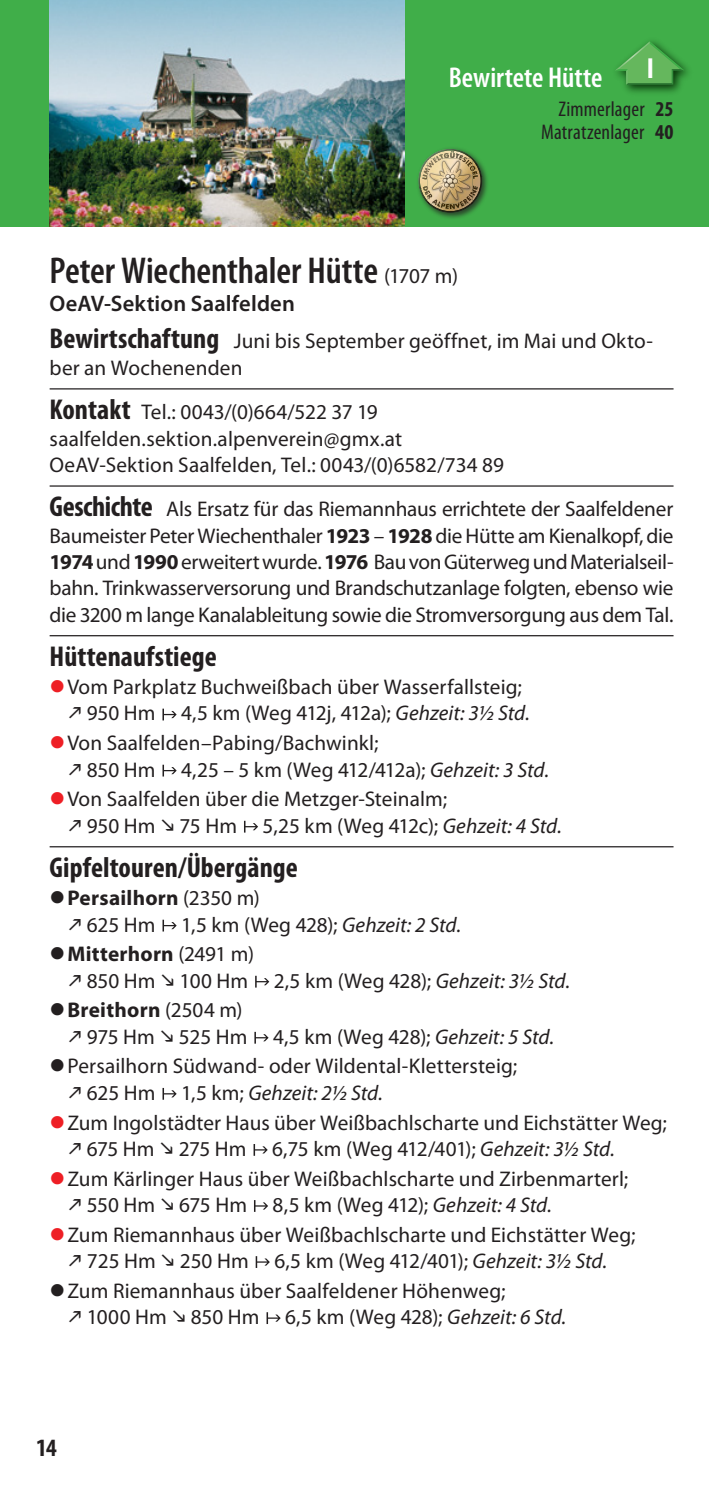
<style>
.page{position:relative;width:709px;height:1489px;background:#fff}
.page>*{position:absolute;margin:0;border:0;box-sizing:border-box;transform-origin:0 0}
.t1{font:600 condensed 37.5px "Myriad Pro";letter-spacing:-.005em;color:#231f20}
.t2{font:700 condensed 29px "Myriad Pro";color:#fff}
.t3{font:700 condensed 28.75px "Myriad Pro";color:#231f20}
.t4{font:600 condensed 28.75px "Myriad Pro";color:#fff}
.t5{font:700 condensed 25px "Myriad Pro";color:#231f20}
.t6{font:600 22.5px "Myriad Pro";letter-spacing:.01em;color:#231f20}
.t7{font:21.25px/26.2px "Myriad Pro";letter-spacing:.005em;color:#231f20}
.t8{font:condensed 21.25px/22.5px "Myriad Pro";letter-spacing:.01em;color:#231f20;text-align:right}
.s1{font-weight:700}
.s2{font-weight:400;font-stretch:normal;font-size:21.25px}
.s3{font-weight:700;font-stretch:condensed;font-size:28.75px}
.s4{font-style:italic}
</style>
<div class="page">
<div style="left:0;top:0;width:709px;height:227px;background:#40ae49"></div>
<img style="left:50px;top:0;width:354px;height:227px">
<hr style="left:50px;top:388px;width:623px;height:1px;background:#231f20">
<hr style="left:50px;top:485px;width:623px;height:1px;background:#231f20">
<hr style="left:50px;top:635px;width:623px;height:1px;background:#231f20">
<hr style="left:50px;top:846px;width:623px;height:1px;background:#231f20">
<svg style="left:162px;top:708px;width:15px;height:12px"></svg>
<svg style="left:162px;top:764px;width:15px;height:12px"></svg>
<svg style="left:244px;top:820px;width:14px;height:12px"></svg>
<svg style="left:162px;top:919px;width:15px;height:12px"></svg>
<svg style="left:255px;top:975px;width:14px;height:12px"></svg>
<svg style="left:254px;top:1031px;width:14px;height:12px"></svg>
<svg style="left:162px;top:1087px;width:15px;height:12px"></svg>
<svg style="left:253px;top:1144px;width:15px;height:11px"></svg>
<svg style="left:254px;top:1200px;width:14px;height:11px"></svg>
<svg style="left:256px;top:1256px;width:14px;height:11px"></svg>
<svg style="left:266px;top:1312px;width:15px;height:11px"></svg>
<div style="left:416px;top:146px;width:73px;height:74px;background:#231f20;opacity:.75"></div>
<div style="left:417px;top:144px;width:69px;height:70px;background:#231f20;opacity:.6"></div>
<img style="left:624px;top:64px;width:65px;height:29px">
<svg style="left:616px;top:41px;width:68px;height:44px"></svg>
<h2 class="t2" style="left:646px;top:50px;width:9px">I</h2>
<h3 class="t4" style="left:449px;top:59px;width:155px">Bewirtete Hütte</h3>
<p class="t8" style="left:541px;top:98px;width:134px">Zimmerlager <span class="s1">25<br></span>Matratzenlager <span class="s1">40</span></p>
<h1 class="t1" style="left:50px;top:248px;width:410px">Peter Wiechenthaler Hütte <span class="s2">(1707 m)</span></h1>
<p class="t6" style="left:50px;top:289px;width:247px">OeAV-Sektion Saalfelden</p>
<p class="t7" style="left:50px;top:328px;width:604px"><span class="s3">Bewirtschaftung</span> Juni bis September geöffnet, im Mai und Okto&shy;ber an Wochenenden</p>
<p class="t7" style="left:50px;top:399px;width:456px"><span class="s3">Kontakt</span> Tel.: 0043/(0)664/522 37 19 saalfelden.sektion.alpenverein@gmx.at<br>OeAV-Sektion Saalfelden, Tel.: 0043/(0)6582/734 89</p>
<p class="t7" style="left:50px;top:496px;width:625px;text-align:justify"><span class="s3">Geschichte</span> Als Ersatz für das Riemannhaus errichtete der Saalfeldener Baumeister Peter Wiechenthaler <span class="s1">1923</span> – <span class="s1">1928</span> die Hütte am Kienalkopf, die <span class="s1">1974</span> und <span class="s1">1990</span> erweitert wurde. <span class="s1">1976</span> Bau von Güterweg und Materialseil&shy;bahn. Trinkwasserversorung und Brandschutzanlage folgten, ebenso wie die 3200 m lange Kanalableitung sowie die Stromversorgung aus dem Tal.</p>
<h3 class="t3" style="left:50px;top:638px;width:169px">Hüttenaufstiege</h3>
<p class="t7" style="left:87px;top:673px;width:445px;text-indent:-19px">Vom Parkplatz Buchweißbach über Wasserfallsteig;<br>950 Hm 4,5 km (Weg 412j, 412a); <span class="s4">Gehzeit: 3½ Std.</span></p>
<p class="t7" style="left:87px;top:729px;width:464px;text-indent:-19px">Von Saalfelden–Pabing/Bachwinkl;<br>850 Hm 4,25 – 5 km (Weg 412/412a); <span class="s4">Gehzeit: 3 Std.</span></p>
<p class="t7" style="left:87px;top:785px;width:476px;text-indent:-19px">Von Saalfelden über die Metzger-Steinalm;<br>950 Hm 75 Hm 5,25 km (Weg 412c); <span class="s4">Gehzeit: 4 Std.</span></p>
<h3 class="t3" style="left:50px;top:849px;width:250px">Gipfeltouren/Übergänge</h3>
<p class="t7" style="left:87px;top:884px;width:376px;text-indent:-19px"><span class="s1">Persailhorn</span> (2350 m)<br>625 Hm 1,5 km (Weg 428); <span class="s4">Gehzeit: 2 Std.</span></p>
<p class="t7" style="left:87px;top:940px;width:485px;text-indent:-19px"><span class="s1">Mitterhorn</span> (2491 m)<br>850 Hm 100 Hm 2,5 km (Weg 428); <span class="s4">Gehzeit: 3½ Std.</span></p>
<p class="t7" style="left:87px;top:996px;width:469px;text-indent:-19px"><span class="s1">Breithorn</span> (2504 m)<br>975 Hm 525 Hm 4,5 km (Weg 428); <span class="s4">Gehzeit: 5 Std.</span></p>
<p class="t7" style="left:87px;top:1052px;width:432px;text-indent:-19px">Persailhorn Südwand- oder Wildental-Klettersteig;<br>625 Hm 1,5 km; <span class="s4">Gehzeit: 2½ Std.</span></p>
<p class="t7" style="left:87px;top:1108px;width:581px;text-indent:-19px">Zum Ingolstädter Haus über Weißbachlscharte und Eichstätter Weg;<br>675 Hm 275 Hm 6,75 km (Weg 412/401); <span class="s4">Gehzeit: 3½ Std.</span></p>
<p class="t7" style="left:87px;top:1164px;width:543px;text-indent:-19px">Zum Kärlinger Haus über Weißbachlscharte und Zirbenmarterl;<br>550 Hm 675 Hm 8,5 km (Weg 412); <span class="s4">Gehzeit: 4 Std.</span></p>
<p class="t7" style="left:67px;top:1220px;width:570px;text-align:center">Zum Riemannhaus über Weißbachlscharte und Eichstätter Weg;<br>725 Hm 250 Hm 6,5 km (Weg 412/401); <span class="s4">Gehzeit: 3½ Std.</span></p>
<p class="t7" style="left:87px;top:1276px;width:481px;text-indent:-19px">Zum Riemannhaus über Saalfeldener Höhenweg;<br>1000 Hm 850 Hm 6,5 km (Weg 428); <span class="s4">Gehzeit: 6 Std.</span></p>
<p class="t5" style="left:36px;top:1431px;width:22px">14</p>
</div>
